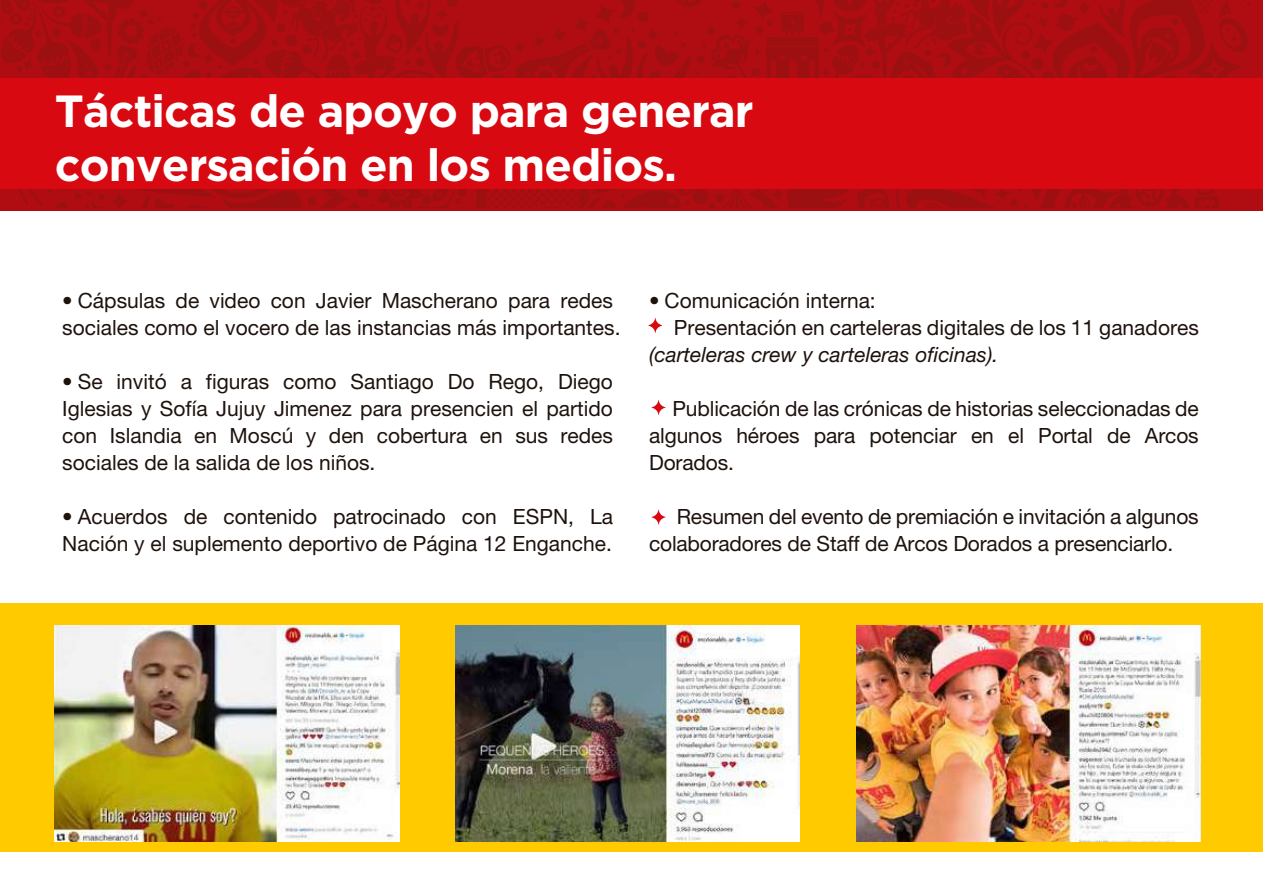
<style>
.page{position:relative;width:1263px;height:893px;background:#fff}
.page>*{position:absolute;margin:0;border:0;box-sizing:border-box;transform-origin:0 0}
.t1{font:700 45px/54px "Gotham";letter-spacing:-.02em;color:#fff}
.t2{font:21px/27px "Helvetica Neue";color:#1e120d}
.t3{font:italic 21px "Helvetica Neue";color:#1e120d}
</style>
<div class="page">
<svg style="left:648px;top:318px;width:14px;height:15px"></svg>
<svg style="left:652px;top:400px;width:13px;height:15px"></svg>
<svg style="left:652px;top:510px;width:13px;height:15px"></svg>
<svg style="left:2px;top:0;width:1249px;height:207px;background:#a70e11"></svg>
<div style="left:0;top:78px;width:1263px;height:111px;background:#d90912"></div>
<div style="left:0;top:603px;width:1263px;height:249px;background:#ffcb00"></div>
<img style="left:55px;top:625px;width:344px;height:216px">
<img style="left:455px;top:625px;width:345px;height:216px">
<img style="left:856px;top:625px;width:344px;height:216px">
<h1 class="t1" style="left:55px;top:84px;width:700px">Tácticas de apoyo para generar conversación en los medios.</h1>
<p class="t2" style="left:62px;top:287px;width:560px">• Cápsulas de video con Javier Mascherano para redes sociales como el vocero de las instancias más importantes.</p>
<p class="t2" style="left:62px;top:368px;width:552px;text-align:justify">• Se invitó a figuras como Santiago Do Rego, Diego Iglesias y Sofía Jujuy Jimenez para presencien el partido con Islandia en Moscú y den cobertura en sus redes sociales de la salida de los niños.</p>
<p class="t2" style="left:62px;top:503px;width:552px">• Acuerdos de contenido patrocinado con ESPN, La<br>Nación y el suplemento deportivo de Página 12 Enganche.</p>
<p class="t2" style="left:674px;top:287px;width:526px;text-indent:-25px">• Comunicación interna:<br>Presentación en carteleras digitales de los 11 ganadores</p>
<p class="t3" style="left:649px;top:342px;width:351px">(carteleras crew y carteleras oficinas).</p>
<p class="t2" style="left:649px;top:395px;width:551px;text-align:justify;text-indent:23px">Publicación de las crónicas de historias seleccionadas de algunos héroes para potenciar en el Portal de Arcos Dorados.</p>
<p class="t2" style="left:649px;top:503px;width:551px;text-indent:28px">Resumen del evento de premiación e invitación a algunos colaboradores de Staff de Arcos Dorados a presenciarlo.</p>
</div>
